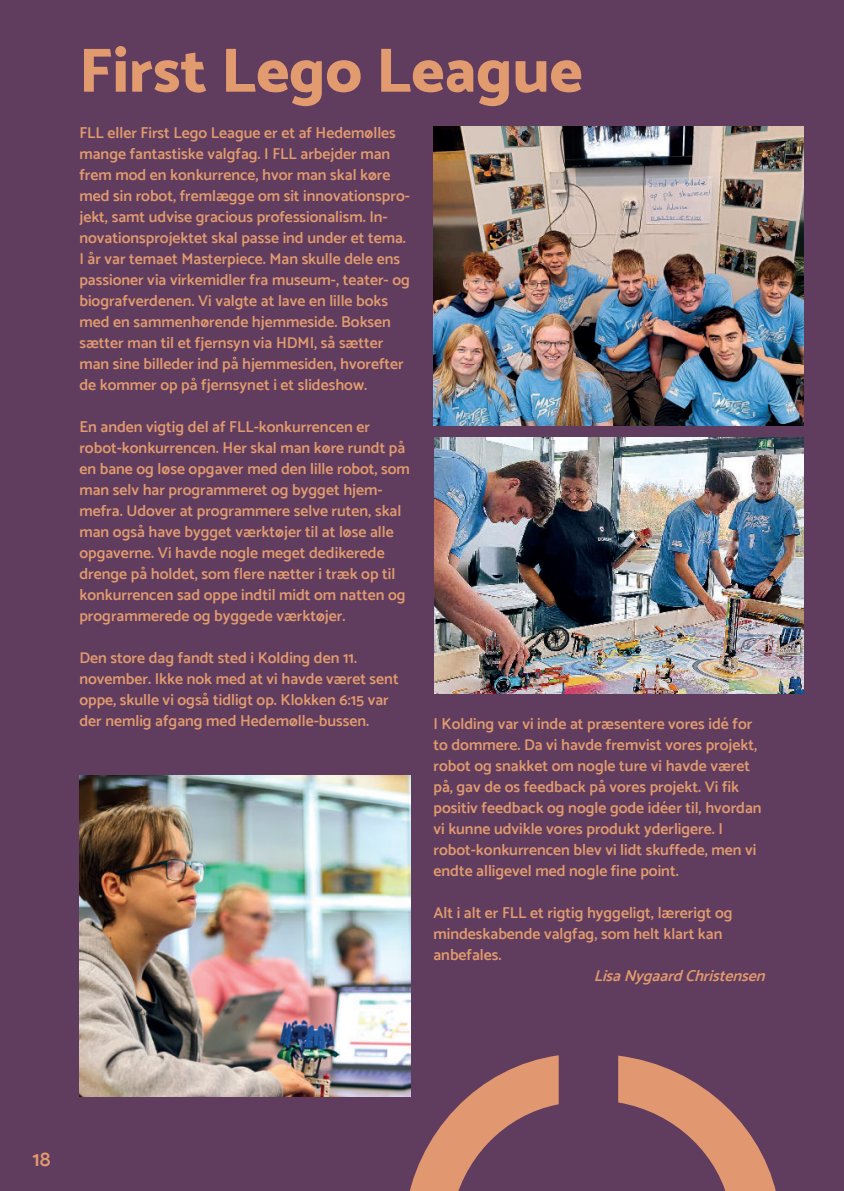
<style>
.page{position:relative;width:844px;height:1191px;background:#fff}
.page>*{position:absolute;margin:0;border:0;box-sizing:border-box;transform-origin:0 0}
.t1{font:800 63px "Catamaran";color:#e29b6e}
.t2{font:600 21px "Catamaran";color:#e29b6e}
.t3{font:600 15.75px/21px "Catamaran";color:#e29b6d}
.t4{font:italic 600 15.75px "Catamaran";color:#e29b6d}
</style>
<div class="page">
<div style="left:0;top:0;width:843px;height:1191px;background:#603c5f"></div>
<hr style="left:843px;top:0;width:1px;height:1191px;background:#e29b6e">
<svg style="left:404px;top:1055px;width:154px;height:136px"></svg>
<img style="left:433px;top:126px;width:370px;height:299px">
<img style="left:434px;top:437px;width:369px;height:256px">
<svg style="left:618px;top:1055px;width:158px;height:136px"></svg>
<img style="left:79px;top:775px;width:331px;height:321px">
<h1 class="t1" style="left:79px;top:41px;width:505px">First Lego League</h1>
<p class="t3" style="left:79px;top:122px;width:332px">FLL eller First Lego League er et af Hedemølles mange fantastiske valgfag. I FLL arbejder man frem mod en konkurrence, hvor man skal køre med sin robot, fremlægge om sit innovationspro&shy;jekt, samt udvise gracious professionalism. In&shy;novationsprojektet skal passe ind under et tema.<br>I år var temaet Masterpiece. Man skulle dele ens passioner via virkemidler fra museum-, teater- og biografverdenen. Vi valgte at lave en lille boks med en sammenhørende hjemmeside. Boksen sætter man til et fjernsyn via HDMI, så sætter man sine billeder ind på hjemmesiden, hvorefter de kommer op på fjernsynet i et slideshow.</p>
<p class="t3" style="left:79px;top:416px;width:332px">En anden vigtig del af FLL-konkurrencen er robot-konkurrencen. Her skal man køre rundt på en bane og løse opgaver med den lille robot, som man selv har programmeret og bygget hjem&shy;mefra. Udover at programmere selve ruten, skal man også have bygget værktøjer til at løse alle opgaverne. Vi havde nogle meget dedikerede drenge på holdet, som flere nætter i træk op til konkurrencen sad oppe indtil midt om natten og programmerede og byggede værktøjer.</p>
<p class="t3" style="left:79px;top:647px;width:320px">Den store dag fandt sted i Kolding den 11. november. Ikke nok med at vi havde været sent oppe, skulle vi også tidligt op. Klokken 6:15 var der nemlig afgang med Hedemølle-bussen.</p>
<p class="t3" style="left:433px;top:713px;width:329px">I Kolding var vi inde at præsentere vores idé for to dommere. Da vi havde fremvist vores projekt, robot og snakket om nogle ture vi havde været på, gav de os feedback på vores projekt. Vi fik positiv feedback og nogle gode idéer til, hvordan vi kunne udvikle vores produkt yderligere. I robot-konkurrencen blev vi lidt skuffede, men vi endte alligevel med nogle fine point.</p>
<p class="t3" style="left:433px;top:902px;width:300px">Alt i alt er FLL et rigtig hyggeligt, lærerigt og mindeskabende valgfag, som helt klart kan anbefales.</p>
<p class="t4" style="left:593px;top:966px;width:177px">LisaNygaardChristensen</p>
<h2 class="t2" style="left:32px;top:1146px;width:20px">18</h2>
</div>
